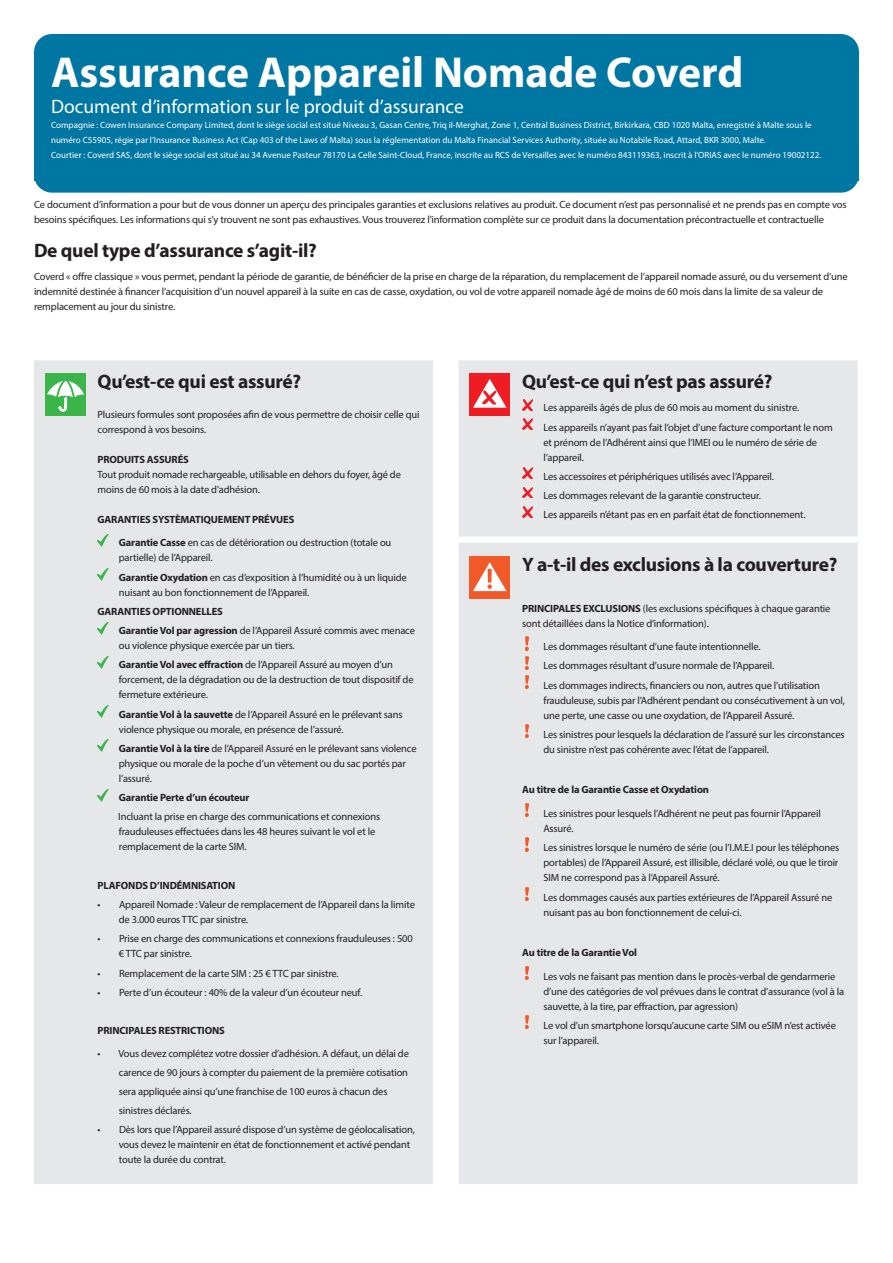
<style>
.page{position:relative;width:893px;height:1263px;background:#fff}
.page>*{position:absolute;margin:0;border:0;box-sizing:border-box;transform-origin:0 0}
.t1{font:700 43.5px "Myriad Pro";color:#fff}
.t2{font:700 19.5px "Myriad Pro";letter-spacing:-.015em;color:#231f20}
.t3{font:19.5px "Myriad Pro";color:#fff}
.t4{font:10.5px/15px "Myriad Pro";letter-spacing:-.015em;color:#231f20}
.t5{font:700 10.5px/19.2px "Myriad Pro";letter-spacing:-.015em;color:#231f20}
.t6{font:9px/15px "Myriad Pro";color:#fff}
.s1{font-weight:700}
.s2{font-weight:400}
</style>
<div class="page">
<div style="left:34px;top:34px;width:825px;height:159px;background:#0076a3;border-radius:18px"></div>
<div style="left:34px;top:360px;width:824px;height:824px;background:#e6e7e9"></div>
<div style="left:459px;top:536px;width:59px;height:6px;background:#fff"></div>
<div style="left:518px;top:536px;width:340px;height:6px;background:#fff"></div>
<div style="left:433px;top:541px;width:26px;height:6px;background:#fff"></div>
<div style="left:45px;top:373px;width:41px;height:43px;background:#3ab54a"></div>
<svg style="left:47px;top:376px;width:37px;height:36px"></svg>
<svg style="left:98px;top:534px;width:10px;height:12px"></svg>
<svg style="left:98px;top:569px;width:10px;height:11px"></svg>
<svg style="left:98px;top:622px;width:10px;height:12px"></svg>
<svg style="left:98px;top:656px;width:10px;height:12px"></svg>
<svg style="left:98px;top:706px;width:10px;height:11px"></svg>
<svg style="left:98px;top:740px;width:10px;height:12px"></svg>
<svg style="left:98px;top:789px;width:10px;height:12px"></svg>
<div style="left:469px;top:373px;width:41px;height:43px;background:#ee1d23"></div>
<svg style="left:473px;top:379px;width:33px;height:29px"></svg>
<svg style="left:522px;top:399px;width:11px;height:11px"></svg>
<svg style="left:522px;top:419px;width:11px;height:10px"></svg>
<svg style="left:522px;top:468px;width:11px;height:11px"></svg>
<svg style="left:522px;top:487px;width:11px;height:11px"></svg>
<svg style="left:522px;top:506px;width:11px;height:11px"></svg>
<div style="left:469px;top:556px;width:41px;height:43px;background:#f15929"></div>
<svg style="left:473px;top:562px;width:33px;height:29px"></svg>
<svg style="left:525px;top:637px;width:4px;height:13px"></svg>
<svg style="left:525px;top:656px;width:4px;height:13px"></svg>
<img style="left:525px;top:675px;width:4px;height:14px">
<svg style="left:525px;top:725px;width:4px;height:13px"></svg>
<svg style="left:525px;top:804px;width:4px;height:13px"></svg>
<svg style="left:525px;top:838px;width:4px;height:13px"></svg>
<svg style="left:525px;top:887px;width:4px;height:13px"></svg>
<svg style="left:525px;top:966px;width:4px;height:13px"></svg>
<img style="left:525px;top:1015px;width:4px;height:14px">
<h1 class="t1" style="left:51px;top:44px;width:694px">Assurance Appareil Nomade Coverd</h1>
<h2 class="t3" style="left:51px;top:94px;width:414px">Document d’information sur le produit d’assurance</h2>
<p class="t6" style="left:51px;top:117px;width:772px">Compagnie : Cowen Insurance Company Limited, dont le siège social est situé Niveau 3, Gasan Centre, Triq il-Merghat, Zone 1, Central Business District, Birkirkara, CBD 1020 Malta, enregistré à Malte sous le numéro C55905, régie par l’Insurance Business Act (Cap 403 of the Laws of Malta) sous la réglementation du Malta Financial Services Authority, située au Notabile Road, Attard, BKR 3000, Malte.<br>Courtier : Coverd SAS, dont le siège social est situé au 34 Avenue Pasteur 78170 La Celle Saint-Cloud, France, inscrite au RCS de Versailles avec le numéro 843119363, inscrit à l’ORIAS avec le numéro 19002122.</p>
<p class="t4" style="left:34px;top:196px;width:814px">Ce document d’information a pour but de vous donner un aperçu des principales garanties et exclusions relatives au produit. Ce document n’est pas personnalisé et ne prends pas en compte vos besoins spécifiques. Les informations qui s’y trouvent ne sont pas exhaustives. Vous trouverez l’information complète sur ce produit dans la documentation précontractuelle et contractuelle</p>
<h2 class="t2" style="left:34px;top:237px;width:284px">De quel type d’assurance s’agit-il?</h2>
<p class="t4" style="left:34px;top:269px;width:815px">Coverd « offre classique » vous permet, pendant la période de garantie, de bénéficier de la prise en charge de la réparation, du remplacement de l’appareil nomade assuré, ou du versement d’une indemnité destinée à financer l’acquisition d’un nouvel appareil à la suite en cas de casse, oxydation, ou vol de votre appareil nomade âgé de moins de 60 mois dans la limite de sa valeur de remplacement au jour du sinistre.</p>
<h2 class="t2" style="left:98px;top:368px;width:205px">Qu’est-ce qui est assuré?</h2>
<p class="t4" style="left:98px;top:407px;width:323px">Plusieurs formules sont proposées afin de vous permettre de choisir celle qui correspond à vos besoins.</p>
<p class="t5" style="left:98px;top:449px;width:93px">PRODUITS ASSURÉS</p>
<p class="t4" style="left:98px;top:467px;width:305px">Tout produit nomade rechargeable, utilisable en dehors du foyer, âgé de moins de 60 mois à la date d’adhésion.</p>
<p class="t5" style="left:98px;top:509px;width:198px">GARANTIES SYSTÈMATIQUEMENT PRÉVUES</p>
<p class="t4" style="left:119px;top:535px;width:274px"><span class="s1">Garantie Casse</span> en cas de détérioration ou destruction (totale ou partielle) de l’Appareil.</p>
<p class="t4" style="left:119px;top:569px;width:289px"><span class="s1">Garantie Oxydation</span> en cas d’exposition à l’humidité ou à un liquide nuisant au bon fonctionnement de l’Appareil.</p>
<p class="t5" style="left:119px;top:601px;width:298px;text-indent:-21px">GARANTIES OPTIONNELLES<br>Garantie Vol par agression <span class="s2">de l’Appareil Assuré commis avec menace</span></p>
<p class="t4" style="left:119px;top:636px;width:276px;line-height:19.2px">ou violence physique exercée par un tiers.<br><span class="s1">Garantie Vol avec effraction</span> de l’Appareil Assuré au moyen d’un</p>
<p class="t4" style="left:119px;top:672px;width:296px">forcement, de la dégradation ou de la destruction de tout dispositif de fermeture extérieure.</p>
<p class="t4" style="left:119px;top:706px;width:285px"><span class="s1">Garantie Vol à la sauvette</span> de l’Appareil Assuré en le prélevant sans violence physique ou morale, en présence de l’assuré.</p>
<p class="t4" style="left:119px;top:741px;width:299px"><span class="s1">Garantie Vol à la tire</span> de l’Appareil Assuré en le prélevant sans violence physique ou morale de la poche d’un vêtement ou du sac portés par l’assuré.</p>
<p class="t5" style="left:119px;top:787px;width:132px">Garantie Perte d’un écouteur</p>
<p class="t4" style="left:118px;top:809px;width:264px">Incluant la prise en charge des communications et connexions frauduleuses effectuées dans les 48 heures suivant le vol et le remplacement de la carte SIM.</p>
<p class="t5" style="left:98px;top:875px;width:139px">PLAFONDS D’INDÉMNISATION</p>
<p class="t4" style="left:119px;top:897px;width:298px;text-indent:-21px">• Appareil Nomade : Valeur de remplacement de l’Appareil dans la limite de 3.000 euros TTC par sinistre.</p>
<p class="t4" style="left:119px;top:931px;width:295px;text-indent:-21px">• Prise en charge des communications et connexions frauduleuses : 500 € TTC par sinistre.</p>
<p class="t4" style="left:98px;top:965px;width:243px">• Remplacement de la carte SIM : 25 € TTC par sinistre.</p>
<p class="t4" style="left:98px;top:985px;width:266px">• Perte d’un écouteur : 40% de la valeur d’un écouteur neuf.</p>
<p class="t5" style="left:98px;top:1021px;width:129px">PRINCIPALES RESTRICTIONS</p>
<p class="t4" style="left:119px;top:1044px;width:292px;line-height:18.8px;text-indent:-21px">• Vous devez complétez votre dossier d’adhésion. A défaut, un délai de carence de 90 jours à compter du paiement de la première cotisation sera appliquée ainsi qu’une franchise de 100 euros à chacun des sinistres déclarés.</p>
<p class="t4" style="left:119px;top:1122px;width:298px;text-indent:-21px">• Dès lors que l’Appareil assuré dispose d’un système de géolocalisation, vous devez le maintenir en état de fonctionnement et activé pendant toute la durée du contrat.</p>
<h2 class="t2" style="left:522px;top:368px;width:252px">Qu’est-ce qui n’est pas assuré?</h2>
<p class="t4" style="left:543px;top:398px;width:291px;line-height:19.2px">Les appareils âgés de plus de 60 mois au moment du sinistre.<br>Les appareils n’ayant pas fait l’objet d’une facture comportant le nom</p>
<p class="t4" style="left:543px;top:434px;width:275px">et prénom de l’Adhérent ainsi que l’IMEI ou le numéro de série de l’appareil.</p>
<p class="t4" style="left:543px;top:466px;width:264px;line-height:19.2px">Les accessoires et périphériques utilisés avec l’Appareil.<br>Les dommages relevant de la garantie constructeur.<br>Les appareils n’étant pas en en parfait état de fonctionnement.</p>
<h2 class="t2" style="left:522px;top:552px;width:317px">Y a-t-il des exclusions à la couverture?</h2>
<p class="t4" style="left:522px;top:600px;width:310px"><span class="s1">PRINCIPALES EXCLUSIONS</span> (les exclusions spécifiques à chaque garantie sont détaillées dans la Notice d’information).</p>
<p class="t4" style="left:543px;top:637px;width:278px;line-height:19.2px">Les dommages résultant d’une faute intentionnelle.<br>Les dommages résultant d’usure normale de l’Appareil.<br>Les dommages indirects, financiers ou non, autres que l’utilisation</p>
<p class="t4" style="left:543px;top:692px;width:303px">frauduleuse, subis par l’Adhérent pendant ou consécutivement à un vol, une perte, une casse ou une oxydation, de l’Appareil Assuré.</p>
<p class="t4" style="left:543px;top:727px;width:303px">Les sinistres pour lesquels la déclaration de l’assuré sur les circonstances du sinistre n’est pas cohérente avec l’état de l’appareil.</p>
<p class="t5" style="left:522px;top:780px;width:188px">Au titre de la Garantie Casse et Oxydation</p>
<p class="t4" style="left:543px;top:806px;width:279px">Les sinistres pour lesquels l’Adhérent ne peut pas fournir l’Appareil<br>Assuré.</p>
<p class="t4" style="left:543px;top:840px;width:297px;text-align:justify">Les sinistres lorsque le numéro de série (ou l’I.M.E.I pour les téléphones portables) de l’Appareil Assuré, est illisible, déclaré volé, ou que le tiroir SIM ne correspond pas à l’Appareil Assuré.</p>
<p class="t4" style="left:543px;top:889px;width:290px">Les dommages causés aux parties extérieures de l’Appareil Assuré ne nuisant pas au bon fonctionnement de celui-ci.</p>
<p class="t5" style="left:522px;top:942px;width:116px">Au titre de la Garantie Vol</p>
<p class="t4" style="left:543px;top:968px;width:302px">Les vols ne faisant pas mention dans le procès-verbal de gendarmerie d’une des catégories de vol prévues dans le contrat d’assurance (vol à la sauvette, à la tire, par effraction, par agression)</p>
<p class="t4" style="left:543px;top:1017px;width:294px">Le vol d’un smartphone lorsqu’aucune carte SIM ou eSIM n’est activée sur l’appareil.</p>
</div>
